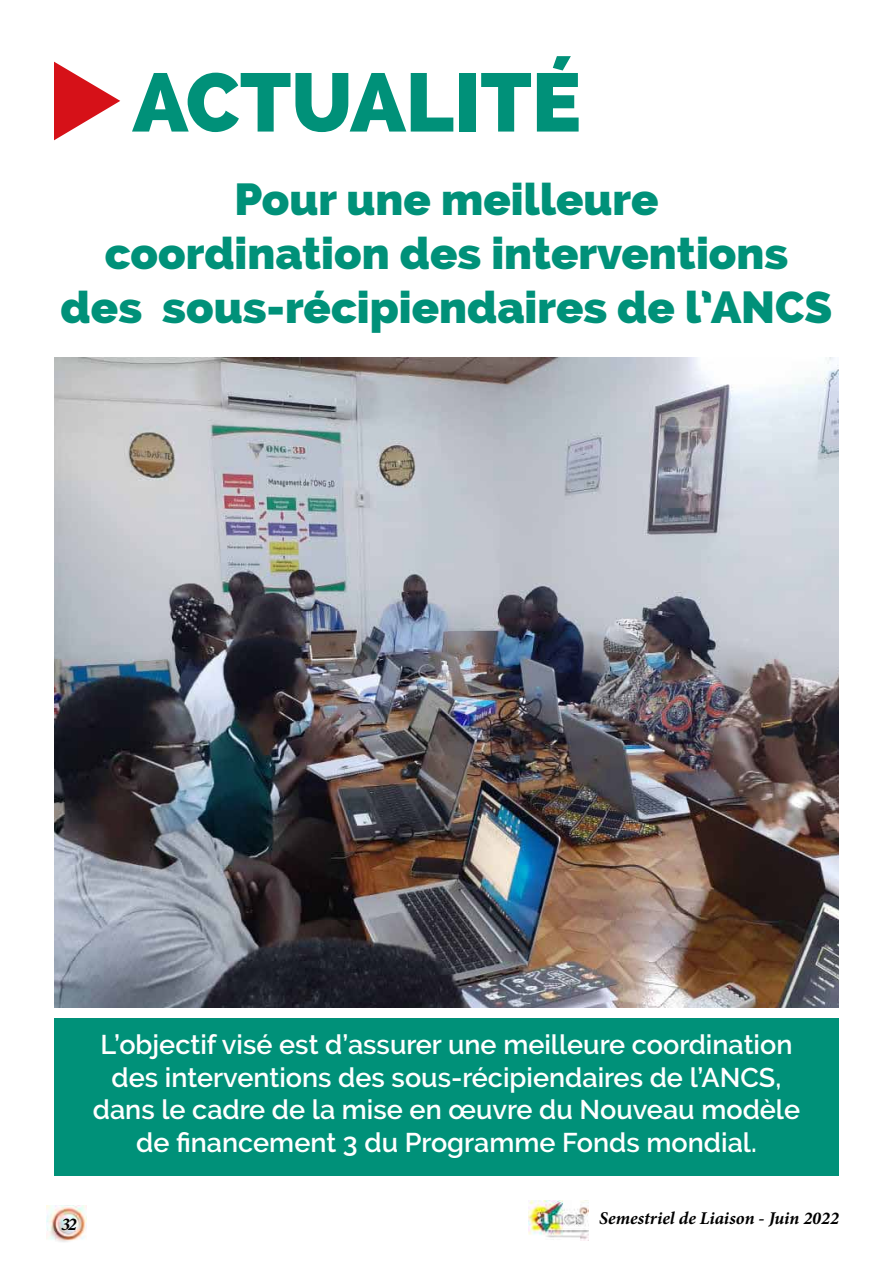
<style>
.page{position:relative;width:893px;height:1263px;background:#fff}
.page>*{position:absolute;margin:0;border:0;box-sizing:border-box;transform-origin:0 0}
.t1{font:800 82.5px "Raleway";color:#009179}
.t2{font:800 45px/54px "Raleway";color:#009179;text-align:center}
.t3{font:600 27px/32.4px "Raleway";color:#fff;text-align:center}
.t4{font:italic 700 18px "Minion Pro";color:#000}
</style>
<div class="page">
<img style="left:47px;top:1205px;width:40px;height:37px">
<img style="left:528px;top:1201px;width:60px;height:40px">
<svg style="left:54px;top:62px;width:66px;height:78px"></svg>
<img style="left:54px;top:357px;width:785px;height:651px">
<div style="left:54px;top:1018px;width:785px;height:158px;background:#009179"></div>
<h1 class="t1" style="left:133px;top:55px;width:450px">ACTUALITÉ</h1>
<h2 class="t2" style="left:61px;top:173px;width:773px">Pour une meilleure<br>coordination des interventions des sous-récipiendaires de l’ANCS</h2>
<p class="t3" style="left:93px;top:1029px;width:709px">L’objectif visé est d’assurer une meilleure coordination des interventions des sous-récipiendaires de l’ANCS, dans le cadre de la mise en œuvre du Nouveau modèle de financement 3 du Programme Fonds mondial.</p>
<p class="t4" style="left:61px;top:1211px;width:17px">32</p>
<p class="t4" style="left:599px;top:1205px;width:241px">Semestriel de Liaison - Juin 2022</p>
</div>
